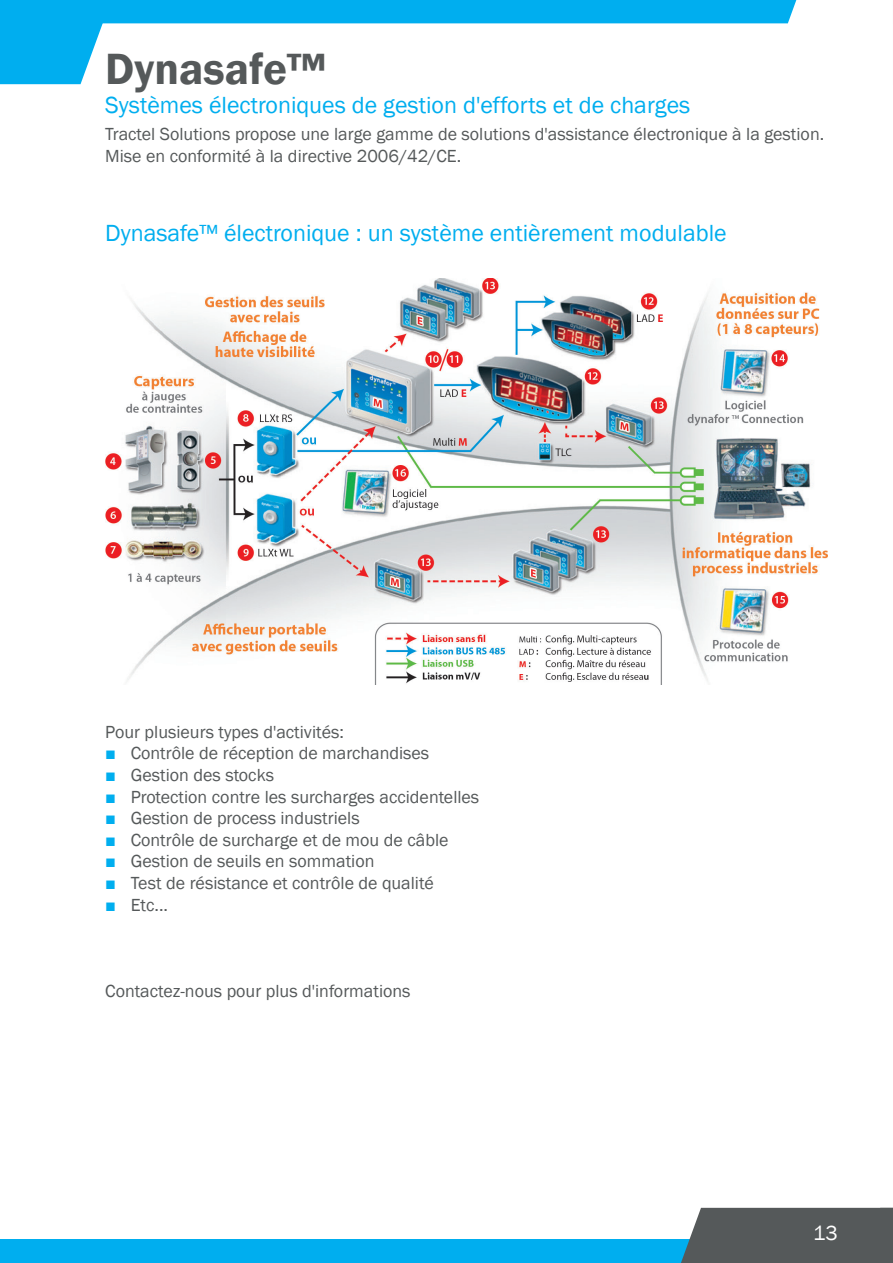
<style>
.page{position:relative;width:893px;height:1263px;background:#fff}
.page>*{position:absolute;margin:0;border:0;box-sizing:border-box;transform-origin:0 0}
.t1{font:600 45px "Franklin Gothic";color:#55595a}
.t2{font:24px "Franklin Gothic";color:#00aeef}
.t3{font:21px "Franklin Gothic";color:#fff}
.t4{font:18px/21.6px "Franklin Gothic";color:#55595a}
.s1{font-weight:800;color:#00aeef}
</style>
<div class="page">
<svg style="left:0;top:0;width:797px;height:84px"></svg>
<div style="left:0;top:1239px;width:893px;height:24px;background:#00aeef"></div>
<div style="left:681px;top:1208px;width:212px;height:55px;background:#55595a"></div>
<img style="left:106px;top:278px;width:722px;height:407px">
<h1 class="t1" style="left:105px;top:41px;width:222px">Dynasafe™</h1>
<h2 class="t2" style="left:105px;top:90px;width:587px">Systèmes électroniques de gestion d'efforts et de charges</h2>
<p class="t4" style="left:105px;top:124px;width:720px">Tractel Solutions propose une large gamme de solutions d'assistance électronique à la gestion.<br>Mise en conformité à la directive 2006/42/CE.</p>
<h2 class="t2" style="left:105px;top:218px;width:623px">Dynasafe™ électronique : un système entièrement modulable</h2>
<p class="t4" style="left:105px;top:721px;width:240px">Pour plusieurs types d'activités:</p>
<p class="t4" style="left:105px;top:743px;width:326px"><span class="s1">■</span> Contrôle de réception de marchandises</p>
<p class="t4" style="left:105px;top:765px;width:170px"><span class="s1">■</span> Gestion des stocks</p>
<p class="t4" style="left:105px;top:786px;width:376px"><span class="s1">■</span> Protection contre les surcharges accidentelles</p>
<p class="t4" style="left:105px;top:808px;width:256px"><span class="s1">■</span> Gestion de process industriels</p>
<p class="t4" style="left:105px;top:829px;width:345px"><span class="s1">■</span> Contrôle de surcharge et de mou de câble</p>
<p class="t4" style="left:105px;top:851px;width:271px"><span class="s1">■</span> Gestion de seuils en sommation</p>
<p class="t4" style="left:105px;top:873px;width:330px"><span class="s1">■</span> Test de résistance et contrôle de qualité</p>
<p class="t4" style="left:105px;top:894px;width:64px"><span class="s1">■</span> Etc...</p>
<p class="t4" style="left:105px;top:981px;width:307px">Contactez-nous pour plus d'informations</p>
<p class="t3" style="left:813px;top:1219px;width:26px">13</p>
</div>
